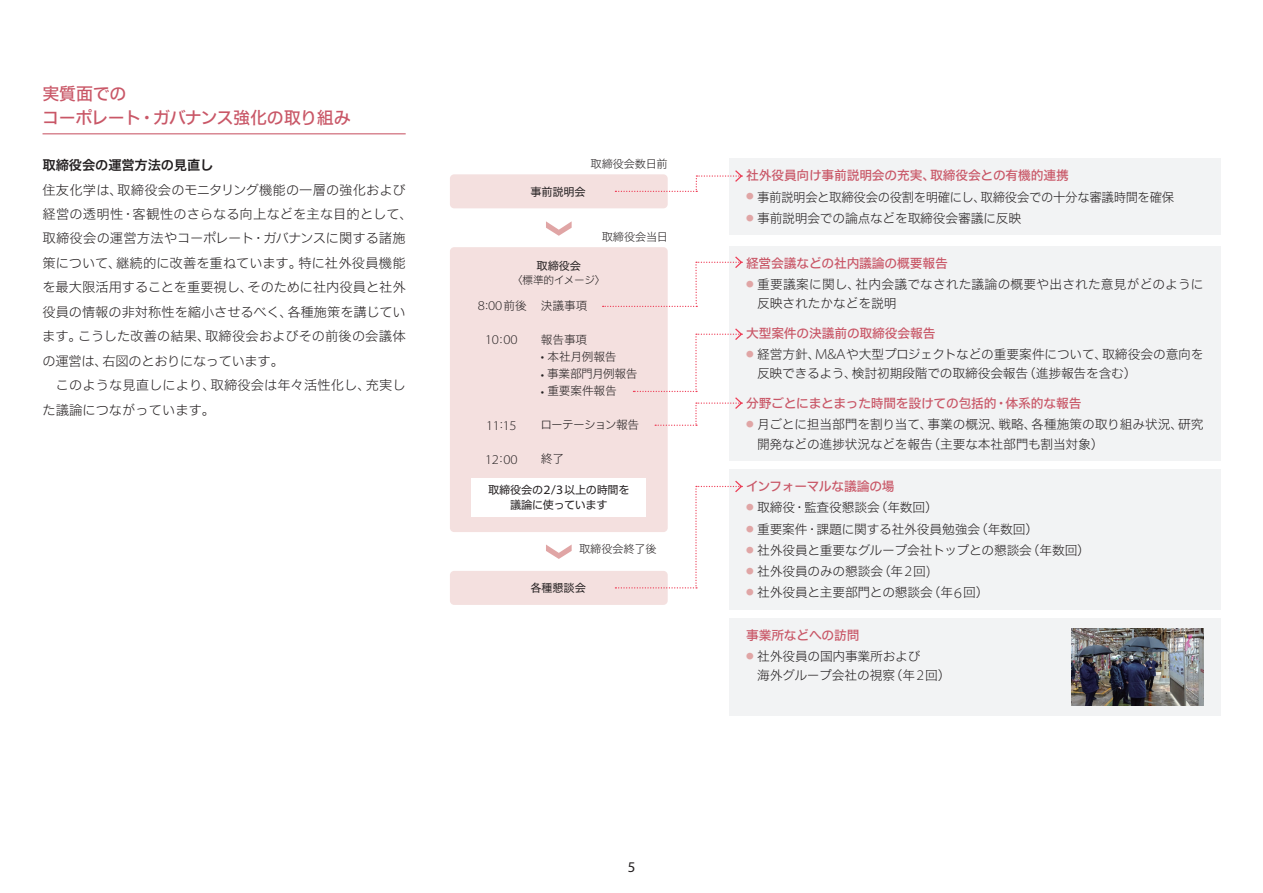
<style>
.page{position:relative;width:1263px;height:893px;background:#fff}
.page>*{position:absolute;margin:0;border:0;box-sizing:border-box;transform-origin:0 0}
.SDB横_大見出し_2行{font:16.95px/24.5px "Hira Kak ADK Std W5";letter-spacing:-.055em;color:#c95767}
.t1{font:14.85px "Myriad Pro";color:#231f20}
.SDB横_表組_L{font:300 semi-expanded 13.5px "Myriad Pro";letter-spacing:-.035em;color:#231f20}
.SDB横_本文{font:13.35px/24.5px "Hira Kaku Std N W2";letter-spacing:.015em;color:#231f20}
.SDB横_本文-2{font:13.35px/24.5px "Hira Kak ADK Std W2";color:#231f20}
.SDB横_中見出し{font:13.35px "Hira Kaku Std N W6";letter-spacing:-.01em;color:#231f20}
.SDB横_本文グリッド無し{font:12.75px/19.2px "Hira Kaku Std N W2";letter-spacing:-.01em;color:#231f20}
.SDB横_本文グリッド無し-2{font:12.75px "Hira Kaku Std N W5";letter-spacing:-.01em;color:#c95767}
.SDB横_本文グリッド無し-3{font:12.75px/19.2px "Hira Kak ADK Std W2";color:#231f20}
.SDB横_本文グリッド無し-4{font:12.75px "Hira Kak ADK Std W5";letter-spacing:-.03em;color:#c95767}
.SDB横_表組_L-2{font:11.7px "Hira Kaku Std N W2";letter-spacing:-.015em;color:#231f20}
.SDB横_表組_L-3{font:11.7px "Hira Kaku Std N W2";letter-spacing:-.045em;color:#231f20}
.SDB横_表組_L-4{font:11.7px "Hira Kak ADK Std W2";letter-spacing:-.075em;color:#231f20}
.SDB横_表組_R{font:11.1px/14.9px "Hira Kaku Std N W4";letter-spacing:-.01em;color:#231f20;text-align:center}
.SDB横_注記{font:11.1px "Hira Kaku Std N W2";letter-spacing:-.01em;color:#231f20}
.SDB横_表組_R-2{font:10.65px "Hira Kaku Std N W2";color:#231f20}
.s1{font-family:"Hira Kaku Std N W5"}
.s2{font-family:"Hira Kak ADK Std W6"}
.s3{font-family:"Hira Kak ADK Std W2"}
.s4{font-family:"Hira Kaku Std N W2"}
.s5{font-family:"Myriad Pro";font-weight:300;font-stretch:semi-expanded;font-size:13.5px}
.s6{font-family:"Hira Kak ADK Std W4"}
.s7{font-family:"Myriad Pro";font-stretch:semi-expanded;font-size:12.9px}
.s8{font-family:"Hira Kak ADK Std W5"}
.s9{font-family:"Myriad Pro";font-weight:300;font-stretch:semi-expanded;font-size:14.7px}
</style>
<div class="page">
<hr style="left:43px;top:133px;width:363px;height:1px;background:#c95767">
<div style="left:729px;top:469px;width:491px;height:141px;background:#f2f3f4"></div>
<div style="left:729px;top:618px;width:491px;height:98px;background:#f2f3f4"></div>
<div style="left:729px;top:246px;width:491px;height:215px;background:#f2f3f4"></div>
<div style="left:729px;top:158px;width:491px;height:77px;background:#f2f3f4"></div>
<div style="left:450px;top:247px;width:218px;height:285px;background:#f4e0df;border-radius:4px"></div>
<div style="left:450px;top:571px;width:218px;height:34px;background:#f4e0df;border-radius:4px"></div>
<div style="left:450px;top:174px;width:218px;height:34px;background:#f4e0df;border-radius:4px"></div>
<div style="left:472px;top:478px;width:174px;height:39px;background:#fff"></div>
<svg style="left:615px;top:170px;width:128px;height:22px"></svg>
<svg style="left:603px;top:256px;width:140px;height:51px"></svg>
<svg style="left:633px;top:328px;width:110px;height:98px"></svg>
<svg style="left:615px;top:480px;width:128px;height:108px"></svg>
<svg style="left:546px;top:221px;width:26px;height:15px"></svg>
<svg style="left:546px;top:544px;width:26px;height:15px"></svg>
<img style="left:1071px;top:629px;width:132px;height:76px">
<p class="SDB横_大見出し_2行" style="left:42px;top:81px;width:310px"><span class="s1">実質面</span>での<br>コーポレート<span class="s1">・</span>ガバナンス<span class="s1">強化</span>の<span class="s1">取</span>り<span class="s1">組</span>み</p>
<p class="SDB横_中見出し" style="left:42px;top:155px;width:172px">取締役会<span class="s2">の</span>運営方法<span class="s2">の</span>見直<span class="s2">し</span></p>
<p class="SDB横_本文" style="left:42px;top:177px;width:372px">住友化学<span class="s3">は</span>、取締役会<span class="s3">のモニタリング</span>機能<span class="s3">の</span>一層<span class="s3">の</span>強化<span class="s3">および</span>経営<span class="s3">の</span>透明性・客観性<span class="s3">のさらなる</span>向上<span class="s3">などを</span>主<span class="s3">な</span>目的<span class="s3">として</span>、取締役会<span class="s3">の</span>運営方法<span class="s3">やコーポレート</span>・<span class="s3">ガバナンスに</span>関<span class="s3">する</span>諸施策<span class="s3">について</span>、継続的<span class="s3">に</span>改善<span class="s3">を</span>重<span class="s3">ねています</span>。特<span class="s3">に</span>社外役員機能<span class="s3">を</span>最大限活用<span class="s3">することを</span>重要視<span class="s3">し</span>、<span class="s3">そのために</span>社内役員<span class="s3">と</span>社外役員<span class="s3">の</span>情報<span class="s3">の</span>非対称性<span class="s3">を</span>縮小<span class="s3">させるべく</span>、各種施策<span class="s3">を</span>講<span class="s3">じています</span>。<span class="s3">こうした</span>改善<span class="s3">の</span>結果、取締役会<span class="s3">およびその</span>前後<span class="s3">の</span>会議体<span class="s3">の</span>運営<span class="s3">は</span>、右図<span class="s3">のとおりになっています</span>。</p>
<p class="SDB横_本文-2" style="left:43px;top:373px;width:365px;text-indent:13px">このような<span class="s4">見直</span>しにより<span class="s4">、取締役会</span>は<span class="s4">年々活性化</span>し<span class="s4">、充実</span>した<span class="s4">議論</span>につながっています<span class="s4">。</span></p>
<p class="SDB横_注記" style="left:591px;top:156px;width:79px">取締役会数日前</p>
<p class="SDB横_表組_R" style="left:530px;top:184px;width:57px">事前説明会</p>
<p class="SDB横_注記" style="left:602px;top:228px;width:68px">取締役会当日</p>
<p class="SDB横_表組_R" style="left:537px;top:258px;width:46px">取締役会</p>
<p class="SDB横_表組_R-2" style="left:512px;top:272px;width:95px">〈標準的<span class="s3">イメージ</span>〉</p>
<p class="SDB横_表組_L-2" style="left:478px;top:297px;width:111px"><span class="s5">8:00</span>前後 決議事項</p>
<p class="SDB横_表組_L" style="left:485px;top:332px;width:34px">10:00</p>
<p class="SDB横_表組_L-2" style="left:541px;top:331px;width:48px">報告事項</p>
<p class="SDB横_表組_L-2" style="left:541px;top:348px;width:77px"><span class="s5">•</span> 本社月例報告</p>
<p class="SDB横_表組_L-3" style="left:541px;top:365px;width:98px"><span class="s5">•</span> 事業部門月例報告</p>
<p class="SDB横_表組_L-2" style="left:541px;top:382px;width:77px"><span class="s5">•</span> 重要案件報告</p>
<p class="SDB横_表組_L" style="left:486px;top:417px;width:32px">11:15</p>
<p class="SDB横_表組_L-4" style="left:540px;top:418px;width:100px">ローテーション<span class="s4">報告</span></p>
<p class="SDB横_表組_L" style="left:485px;top:451px;width:34px">12:00</p>
<p class="SDB横_表組_L-2" style="left:541px;top:450px;width:25px">終了</p>
<p class="SDB横_表組_R" style="left:488px;top:483px;width:143px">取締役会<span class="s6">の</span><span class="s7">2/3</span>以上<span class="s6">の</span>時間<span class="s6">を</span>議論<span class="s6">に</span>使<span class="s6">っています</span></p>
<p class="SDB横_注記" style="left:579px;top:541px;width:79px">取締役会終了後</p>
<p class="SDB横_表組_R" style="left:530px;top:580px;width:57px">各種懇談会</p>
<p class="t1" style="left:628px;top:857px;width:9px">5</p>
<p class="SDB横_本文グリッド無し-2" style="left:746px;top:166px;width:324px">社外役員向<span class="s8">け</span>事前説明会<span class="s8">の</span>充実、取締役会<span class="s8">との</span>有機的連携</p>
<p class="SDB横_本文グリッド無し" style="left:746px;top:187px;width:430px"><sup>●</sup> 事前説明会<span class="s3">と</span>取締役会<span class="s3">の</span>役割<span class="s3">を</span>明確<span class="s3">にし</span>、取締役会<span class="s3">での</span>十分<span class="s3">な</span>審議時間<span class="s3">を</span>確保</p>
<p class="SDB横_本文グリッド無し" style="left:746px;top:208px;width:277px"><sup>●</sup> 事前説明会<span class="s3">での</span>論点<span class="s3">などを</span>取締役会審議<span class="s3">に</span>反映</p>
<p class="SDB横_本文グリッド無し-2" style="left:746px;top:253px;width:203px">経営会議<span class="s8">などの</span>社内議論<span class="s8">の</span>概要報告</p>
<p class="SDB横_本文グリッド無し-3" style="left:757px;top:275px;width:448px;text-indent:-11px"><sup>●</sup> <span class="s4">重要議案</span>に<span class="s4">関</span>し<span class="s4">、社内会議</span>でなされた<span class="s4">議論</span>の<span class="s4">概要</span>や<span class="s4">出</span>された<span class="s4">意見</span>がどのように<span class="s4">反映</span>されたかなどを<span class="s4">説明</span></p>
<p class="SDB横_本文グリッド無し-2" style="left:746px;top:323px;width:191px">大型案件<span class="s8">の</span>決議前<span class="s8">の</span>取締役会報告</p>
<p class="SDB横_本文グリッド無し" style="left:757px;top:345px;width:448px;text-indent:-11px"><sup>●</sup> 経営方針、<span class="s9">M&amp;A</span><span class="s3">や</span>大型<span class="s3">プロジェクトなどの</span>重要案件<span class="s3">について</span>、取締役会<span class="s3">の</span>意向<span class="s3">を</span>反映<span class="s3">できるよう</span>、検討初期段階<span class="s3">での</span>取締役会報告（進捗報告<span class="s3">を</span>含<span class="s3">む</span>）</p>
<p class="SDB横_本文グリッド無し-2" style="left:746px;top:394px;width:337px">分野<span class="s8">ごとにまとまった</span>時間<span class="s8">を</span>設<span class="s8">けての</span>包括的・体系的<span class="s8">な</span>報告</p>
<p class="SDB横_本文グリッド無し" style="left:757px;top:415px;width:448px;text-indent:-11px"><sup>●</sup> 月<span class="s3">ごとに</span>担当部門<span class="s3">を</span>割<span class="s3">り</span>当<span class="s3">て</span>、事業<span class="s3">の</span>概況、戦略、各種施策<span class="s3">の</span>取<span class="s3">り</span>組<span class="s3">み</span>状況、研究開発<span class="s3">などの</span>進捗状況<span class="s3">などを</span>報告（主要<span class="s3">な</span>本社部門<span class="s3">も</span>割当対象）</p>
<p class="SDB横_本文グリッド無し-4" style="left:746px;top:478px;width:150px">インフォーマルな<span class="s1">議論</span>の<span class="s1">場</span></p>
<p class="SDB横_本文グリッド無し" style="left:746px;top:498px;width:193px"><sup>●</sup> 取締役・監査役懇談会（年数回）</p>
<p class="SDB横_本文グリッド無し" style="left:746px;top:519px;width:294px"><sup>●</sup> 重要案件・課題<span class="s3">に</span>関<span class="s3">する</span>社外役員勉強会（年数回）</p>
<p class="SDB横_本文グリッド無し" style="left:746px;top:540px;width:345px"><sup>●</sup> 社外役員<span class="s3">と</span>重要<span class="s3">なグループ</span>会社<span class="s3">トップとの</span>懇談会（年数回）</p>
<p class="SDB横_本文グリッド無し" style="left:746px;top:561px;width:186px"><sup>●</sup> 社外役員<span class="s3">のみの</span>懇談会（年<span class="s9">2</span>回<span class="s9">)</span></p>
<p class="SDB横_本文グリッド無し" style="left:746px;top:583px;width:244px"><sup>●</sup> 社外役員<span class="s3">と</span>主要部門<span class="s3">との</span>懇談会（年<span class="s9">6</span>回）</p>
<p class="SDB横_本文グリッド無し-2" style="left:746px;top:625px;width:115px">事業所<span class="s8">などへの</span>訪問</p>
<p class="SDB横_本文グリッド無し" style="left:757px;top:646px;width:195px;text-indent:-11px"><sup>●</sup> 社外役員<span class="s3">の</span>国内事業所<span class="s3">および<br></span>海外<span class="s3">グループ</span>会社<span class="s3">の</span>視察（年<span class="s9">2</span>回）</p>
</div>
